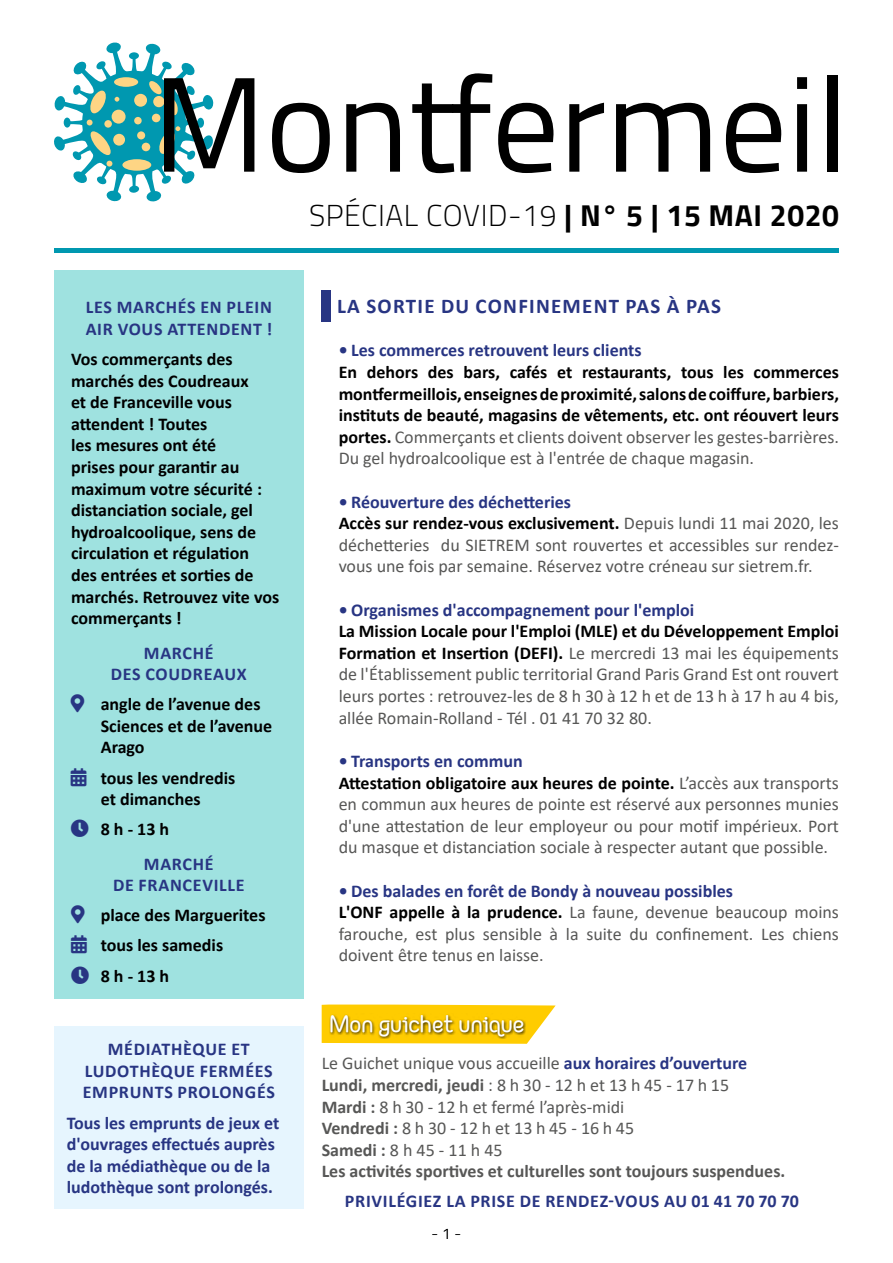
<style>
.page{position:relative;width:893px;height:1263px;background:#fff}
.page>*{position:absolute;margin:0;border:0;box-sizing:border-box;transform-origin:0 0}
.t1{font:135px "Cairo";color:#000}
.t2{font:300 30px "Cairo";letter-spacing:.02em;color:#000}
.t3{font:700 21.45px "Yaahowu";color:#fff}
.t4{font:700 21px "Calibri";letter-spacing:.06em;color:#283583}
.t5{font:18px/21.6px "Calibri";color:#575756}
.t6{font:700 18px/21.6px "Calibri";color:#000}
.t7{font:700 18px/21.6px "Calibri";color:#283583}
.t8{font:700 18px/21.6px "Calibri";letter-spacing:.04em;color:#283583;text-align:center}
.t9{font:300 15px "Cairo";color:#000}
.s1{font-weight:700}
.s2{color:#283583}
.s3{font-weight:400;color:#575756}
.s4{font-weight:700;color:#283583}
.s5{font-weight:700;color:#000}
</style>
<div class="page">
<svg style="left:54px;top:42px;width:160px;height:160px"></svg>
<hr style="left:54px;top:249px;width:785px;height:4px;background:#0098b0">
<div style="left:322px;top:290px;width:9px;height:32px;background:#283583"></div>
<div style="left:54px;top:1026px;width:250px;height:183px;background:#e6f5fe"></div>
<div style="left:54px;top:270px;width:250px;height:728px;background:#9fe2e0"></div>
<svg style="left:322px;top:1004px;width:234px;height:40px"></svg>
<div style="left:329px;top:1013px;width:197px;height:25px;background:#000;opacity:.75"></div>
<h1 class="t1" style="left:153px;top:12px;width:697px">Montfermeil</h1>
<h2 class="t2" style="left:309px;top:191px;width:531px">SPÉCIAL COVID-19 <span class="s1">| N° 5 | 15 MAI 2020</span></h2>
<p class="t8" style="left:86px;top:296px;width:188px;text-align:left">LES MARCHÉS EN PLEIN<br>AIR VOUS ATTENDENT !</p>
<p class="t6" style="left:71px;top:348px;width:210px">Vos commerçants des marchés des Coudreaux<br>et de Franceville vous attendent ! Toutes<br>les mesures ont été<br>prises pour garantir au maximum votre sécurité : distanciation sociale, gel hydroalcoolique, sens de circulation et régulation des entrées et sorties de marchés. Retrouvez vite vos commerçants !</p>
<p class="t8" style="left:111px;top:641px;width:137px">MARCHÉ<br>DES COUDREAUX</p>
<p class="t6" style="left:101px;top:693px;width:173px">angle de l’avenue des<br>Sciences et de l’avenue<br>Arago</p>
<p class="t6" style="left:71px;top:766px;width:166px;text-align:center"><span class="s2">▲</span> tous les vendredis et dimanches</p>
<p class="t6" style="left:101px;top:818px;width:70px">8 h - 13 h</p>
<p class="t8" style="left:113px;top:852px;width:133px">MARCHÉ<br>DE FRANCEVILLE</p>
<p class="t6" style="left:101px;top:904px;width:166px">place des Marguerites</p>
<p class="t6" style="left:101px;top:930px;width:124px;line-height:30.2px;text-indent:-30px"><span class="s2">▲</span> tous les samedis<br>8 h - 13 h</p>
<p class="t8" style="left:83px;top:1038px;width:194px">MÉDIATHÈQUE ET<br>LUDOTHÈQUE FERMÉES<br>EMPRUNTS PROLONGÉS</p>
<p class="t7" style="left:67px;top:1111px;width:214px">Tous les emprunts de jeux et d'ouvrages effectués auprès de la médiathèque ou de la ludothèque sont prolongés.</p>
<p class="t4" style="left:337px;top:291px;width:385px">LA SORTIE DU CONFINEMENT PAS À PAS</p>
<p class="t7" style="left:339px;top:339px;width:304px">• Les commerces retrouvent leurs clients</p>
<p class="t6" style="left:339px;top:361px;width:502px;text-align:justify">En dehors des bars, cafés et restaurants, tous les commerces montfermeillois, enseignes de proximité, salons de coiffure, barbiers, instituts de beauté, magasins de vêtements, etc. ont réouvert leurs portes. <span class="s3">Commerçants et clients doivent observer les gestes-barrières.<br>Du gel hydroalcoolique est à l'entrée de chaque magasin.</span></p>
<p class="t5" style="left:339px;top:490px;width:502px"><span class="s4">• Réouverture des déchetteries<br></span><span class="s5">Accès sur rendez-vous exclusivement.</span> Depuis lundi 11 mai 2020, les déchetteries du SIETREM sont rouvertes et accessibles sur rendez&shy;vous une fois par semaine. Réservez votre créneau sur sietrem.fr.</p>
<p class="t7" style="left:339px;top:599px;width:357px">• Organismes d'accompagnement pour l'emploi</p>
<p class="t5" style="left:339px;top:620px;width:502px;text-align:justify"><span class="s5">La Mission Locale pour l'Emploi (MLE) et du Développement Emploi Formation et Insertion (DEFI).</span> Le mercredi 13 mai les équipements de l'Établissement public territorial Grand Paris Grand Est ont rouvert leurs portes : retrouvez-les de 8 h 30 à 12 h et de 13 h à 17 h au 4 bis, allée Romain-Rolland - Tél . 01 41 70 32 80.</p>
<p class="t5" style="left:339px;top:750px;width:502px"><span class="s4">• Transports en commun<br></span><span class="s5">Attestation obligatoire aux heures de pointe.</span> L’accès aux transports en commun aux heures de pointe est réservé aux personnes munies d'une attestation de leur employeur ou pour motif impérieux. Port du masque et distanciation sociale à respecter autant que possible.</p>
<p class="t5" style="left:339px;top:879px;width:502px"><span class="s4">• Des balades en forêt de Bondy à nouveau possibles<br></span><span class="s5">L'ONF appelle à la prudence.</span> La faune, devenue beaucoup moins farouche, est plus sensible à la suite du confinement. Les chiens doivent être tenus en laisse.</p>
<p class="t3" style="left:330px;top:1010px;width:196px">Mon guichet unique</p>
<p class="t5" style="left:322px;top:1052px;width:465px">Le Guichet unique vous accueille <span class="s4">aux horaires d’ouverture </span><span class="s1">Lundi, mercredi, jeudi</span> : 8 h 30 - 12 h et 13 h 45 - 17 h 15<br><span class="s1">Mardi :</span> 8 h 30 - 12 h et fermé l’après-midi<br><span class="s1">Vendredi :</span> 8 h 30 - 12 h et 13 h 45 - 16 h 45<br><span class="s1">Samedi :</span> 8 h 45 - 11 h 45<br><span class="s1">Les activités sportives et culturelles sont toujours suspendues.</span></p>
<p class="t8" style="left:345px;top:1190px;width:456px">PRIVILÉGIEZ LA PRISE DE RENDEZ-VOUS AU 01 41 70 70 70</p>
<p class="t9" style="left:432px;top:1222px;width:31px">- 1 -</p>
</div>
